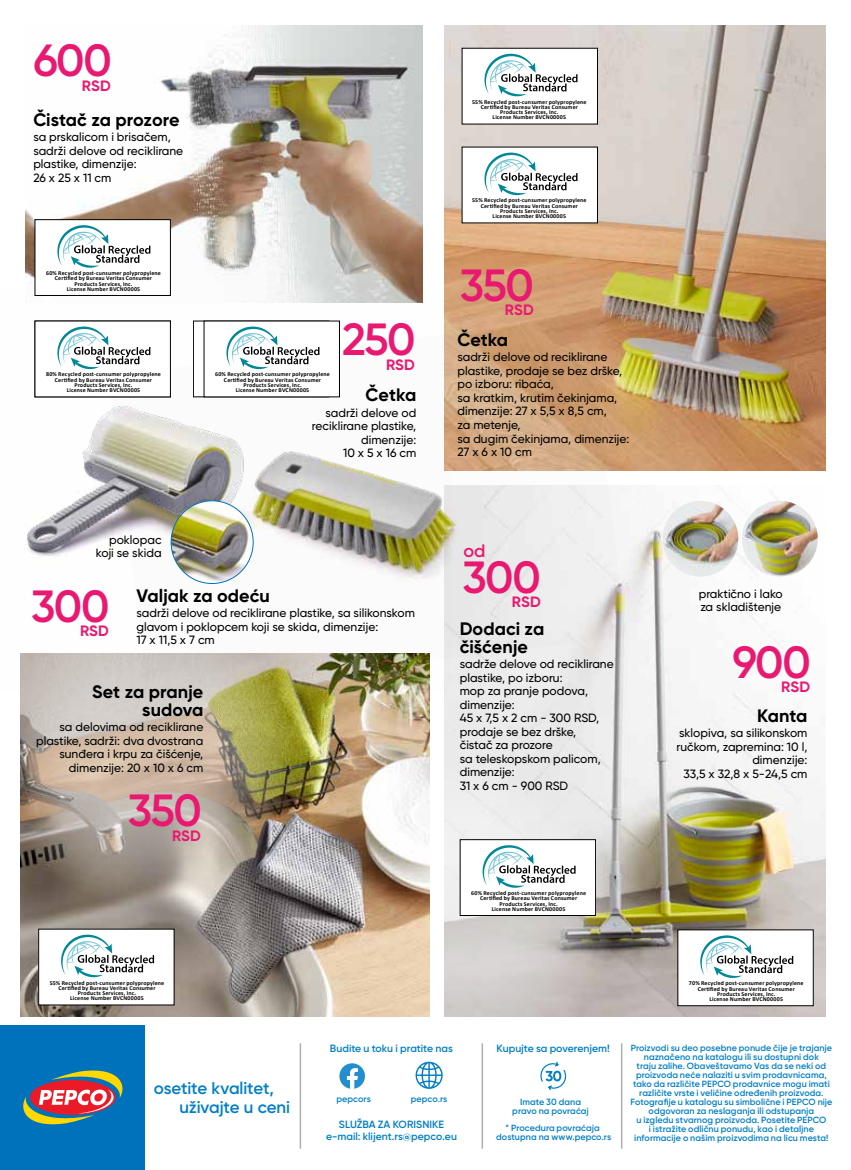
<style>
.page{position:relative;width:851px;height:1170px;background:#fff}
.page>*{position:absolute;margin:0;border:0;box-sizing:border-box;transform-origin:0 0}
.t1{font:600 45px "Gilroy";letter-spacing:-.035em;color:#e91871}
.t2{font:700 18px/18px "Gilroy";color:#000}
.t3{font:600 18px "Gilroy";color:#e91871}
.t4{font:600 16.95px/19px "Gilroy";letter-spacing:-.01em;color:#007ec6}
.t5{font:700 15px "Gilroy";letter-spacing:.01em;color:#e91871}
.t6{font:500 12px/13.5px "Gilroy";color:#000}
.t7{font:600 10.5px/12px "Gilroy";color:#007ec6;text-align:center}
.t8{font:600 9px/9px "Gilroy";letter-spacing:.005em;color:#007ec6;text-align:center}
.t9{font:700 6px/5.2px "Calibri";letter-spacing:.025em;color:#000;text-align:center}
</style>
<div class="page">
<img style="left:444px;top:485px;width:381px;height:531px">
<svg style="left:314px;top:765px;width:300px;height:303px"></svg>
<img style="left:25px;top:290px;width:398px;height:267px">
<img style="left:26px;top:26px;width:396px;height:276px">
<img style="left:444px;top:26px;width:381px;height:444px">
<img style="left:21px;top:695px;width:408px;height:321px">
<img style="left:108px;top:317px;width:518px;height:378px">
<svg style="left:20px;top:605px;width:275px;height:302px"></svg>
<div style="left:193px;top:321px;width:136px;height:76px;background:#fff"></div>
<img style="left:171px;top:501px;width:82px;height:82px;border-radius:41px">
<div style="left:171px;top:500px;width:82px;height:83px;border:1px solid #0072bc;border-radius:50%"></div>
<img style="left:662px;top:501px;width:76px;height:75px;border-radius:38px">
<img style="left:741px;top:501px;width:76px;height:75px;border-radius:38px">
<div style="left:0;top:1025px;width:145px;height:144px;background:#0072bc"></div>
<svg style="left:23px;top:1070px;width:100px;height:55px"></svg>
<svg style="left:540px;top:1061px;width:26px;height:30px"></svg>
<hr style="left:481px;top:1043px;width:2px;height:105px;background:#aeaeaf">
<hr style="left:620px;top:1043px;width:2px;height:105px;background:#aeaeaf">
<svg style="left:339px;top:1063px;width:26px;height:25px"></svg>
<hr style="left:299px;top:1043px;width:2px;height:105px;background:#aeaeaf">
<svg style="left:415px;top:1061px;width:27px;height:27px"></svg>
<div style="left:462px;top:48px;width:135px;height:76px;background:#fff"></div>
<svg style="left:484px;top:54px;width:93px;height:42px"></svg>
<div style="left:462px;top:147px;width:135px;height:76px;background:#fff"></div>
<svg style="left:484px;top:152px;width:93px;height:43px"></svg>
<div style="left:35px;top:220px;width:135px;height:75px;background:#fff"></div>
<div style="left:35px;top:219px;width:136px;height:77px;border:1px solid #000"></div>
<svg style="left:57px;top:225px;width:93px;height:43px"></svg>
<div style="left:35px;top:321px;width:135px;height:76px;background:#fff"></div>
<svg style="left:57px;top:326px;width:93px;height:43px"></svg>
<div style="left:204px;top:321px;width:135px;height:76px;background:#fff"></div>
<svg style="left:226px;top:326px;width:93px;height:43px"></svg>
<div style="left:39px;top:929px;width:135px;height:75px;background:#fff"></div>
<svg style="left:61px;top:934px;width:93px;height:43px"></svg>
<div style="left:460px;top:839px;width:135px;height:76px;background:#fff"></div>
<div style="left:459px;top:839px;width:137px;height:76px;border:1px solid #000"></div>
<svg style="left:482px;top:845px;width:93px;height:42px"></svg>
<div style="left:677px;top:929px;width:136px;height:76px;background:#fff"></div>
<svg style="left:700px;top:935px;width:93px;height:42px"></svg>
<h1 class="t1" style="left:33px;top:32px;width:80px">600</h1>
<h3 class="t5" style="left:82px;top:76px;width:30px">RSD</h3>
<h2 class="t2" style="left:33px;top:110px;width:148px">Čistač za prozore</h2>
<h3 class="t6" style="left:33px;top:130px;width:151px">sa prskalicom i brisačem, sadrži delove od reciklirane plastike, dimenzije:<br>26 x 25 x 11 cm</h3>
<p class="t9" style="left:46px;top:270px;width:116px">60% Recycled post-cunsumer polypropylene Certified by Bureau Veritas Consumer Products Services, Inc.<br>License Number BVCN00005</p>
<h1 class="t1" style="left:342px;top:312px;width:75px">250</h1>
<h3 class="t5" style="left:386px;top:355px;width:30px">RSD</h3>
<p class="t9" style="left:46px;top:372px;width:116px">80% Recycled post-cunsumer polypropylene Certified by Bureau Veritas Consumer Products Services, Inc.<br>License Number BVCN00005</p>
<p class="t9" style="left:215px;top:372px;width:116px">60% Recycled post-cunsumer polypropylene Certified by Bureau Veritas Consumer Products Services, Inc.<br>License Number BVCN00005</p>
<p class="t9" style="left:204px;top:372px;width:116px">60% Recycled post-cunsumer poly ropylene<br>Certified by Bureau Veritas Consumer<br>Products Services, Inc.<br>License Number BVCN00005</p>
<h2 class="t2" style="left:365px;top:385px;width:52px">Četka</h2>
<h3 class="t6" style="left:312px;top:405px;width:106px;text-align:right">sadrži delove od reciklirane plastike, dimenzije:<br>10 x 5 x 16 cm</h3>
<h3 class="t6" style="left:96px;top:533px;width:67px;text-align:right">poklopac koji se skida</h3>
<h1 class="t1" style="left:31px;top:578px;width:80px">300</h1>
<h3 class="t5" style="left:80px;top:621px;width:30px">RSD</h3>
<h2 class="t2" style="left:136px;top:586px;width:135px">Valjak za odeću</h2>
<h3 class="t6" style="left:136px;top:606px;width:280px">sadrži delove od reciklirane plastike, sa silikonskom glavom i poklopcem koji se skida, dimenzije:<br>17 x 11,5 x 7 cm</h3>
<h2 class="t2" style="left:92px;top:682px;width:113px;text-align:right">Set za pranje sudova</h2>
<h3 class="t6" style="left:36px;top:720px;width:169px;text-align:right">sa delovima od reciklirane plastike, sadrži: dva dvostrana sunđera i krpu za čišćenje, dimenzije: 20 x 10 x 6 cm</h3>
<h1 class="t1" style="left:128px;top:782px;width:75px">350</h1>
<h3 class="t5" style="left:172px;top:826px;width:30px">RSD</h3>
<p class="t9" style="left:50px;top:979px;width:116px">55% Recycled post-cunsumer polypropylene Certified by Bureau Veritas Consumer Products Services, Inc.<br>License Number BVCN00005</p>
<p class="t9" style="left:472px;top:99px;width:116px">55% Recycled post-cunsumer polypropylene Certified by Bureau Veritas Consumer Products Services, Inc.<br>License Number BVCN00005</p>
<p class="t9" style="left:472px;top:198px;width:116px">55% Recycled post-cunsumer polypropylene Certified by Bureau Veritas Consumer Products Services, Inc.<br>License Number BVCN00005</p>
<h1 class="t1" style="left:460px;top:257px;width:75px">350</h1>
<h3 class="t5" style="left:505px;top:301px;width:30px">RSD</h3>
<h2 class="t2" style="left:457px;top:330px;width:52px">Četka</h2>
<h3 class="t6" style="left:457px;top:350px;width:173px">sadrži delove od reciklirane plastike, prodaje se bez drške, po izboru: ribaća,<br>sa kratkim, krutim čekinjama, dimenzije: 27 x 5,5 x 8,5 cm,<br>za metenje,<br>sa dugim čekinjama, dimenzije:<br>27 x 6 x 10 cm</h3>
<h2 class="t3" style="left:463px;top:539px;width:23px">od</h2>
<h1 class="t1" style="left:462px;top:549px;width:80px">300</h1>
<h3 class="t5" style="left:512px;top:592px;width:30px">RSD</h3>
<h2 class="t2" style="left:459px;top:619px;width:86px">Dodaci za čišćenje</h2>
<h3 class="t6" style="left:459px;top:657px;width:155px">sadrže delove od reciklirane plastike, po izboru:<br>mop za pranje podova, dimenzije:<br>45 x 7,5 x 2 cm - 300 RSD, prodaje se bez drške,<br>čistač za prozore<br>sa teleskopskom palicom, dimenzije:<br>31 x 6 cm - 900 RSD</h3>
<p class="t9" style="left:471px;top:890px;width:116px">60% Recycled post-cunsumer polypropylene Certified by Bureau Veritas Consumer Products Services, Inc.<br>License Number BVCN00005</p>
<h3 class="t6" style="left:698px;top:586px;width:86px">praktično i lako za skladištenje</h3>
<h1 class="t1" style="left:732px;top:634px;width:80px">900</h1>
<h3 class="t5" style="left:781px;top:677px;width:30px">RSD</h3>
<h2 class="t2" style="left:757px;top:706px;width:52px">Kanta</h2>
<h3 class="t6" style="left:676px;top:726px;width:132px;text-align:right">sklopiva, sa silikonskom ručkom, zapremina: 10 l, dimenzije:<br>33,5 x 32,8 x 5-24,5 cm</h3>
<p class="t9" style="left:688px;top:980px;width:116px">70% Recycled post-cunsumer polypropylene Certified by Bureau Veritas Consumer Products Services, Inc.<br>License Number BVCN00005</p>
<h3 class="t4" style="left:179px;top:1078px;width:112px;text-indent:-25px">osetite kvalitet, uživajte u ceni</h3>
<h3 class="t7" style="left:330px;top:1042px;width:124px">Budite u toku i pratite nas</h3>
<h3 class="t7" style="left:496px;top:1042px;width:115px">Kupujte sa poverenjem!</h3>
<p class="t8" style="left:630px;top:1043px;width:203px">Proizvodi su deo posebne ponude čije je trajanje naznačeno na katalogu ili su dostupni dok<br>traju zalihe. Obaveštavamo Vas da se neki od proizvoda neće nalaziti u svim prodavnicama, tako da različite PEPCO prodavnice mogu imati različite vrste i veličine određenih proizvoda.<br>Fotografije u katalogu su simbolične i PEPCO nije odgovoran za neslaganja ili odstupanja<br>u izgledu stvarnog proizvoda. Posetite PEPCO<br>i istražite odličnu ponudu, kao i detaljne informacije o našim proizvodima na licu mesta!</p>
<h3 class="t8" style="left:336px;top:1094px;width:36px">pepcors</h3>
<h3 class="t8" style="left:411px;top:1094px;width:38px">pepco.rs</h3>
<h3 class="t8" style="left:512px;top:1097px;width:78px">Imate 30 dana pravo na povraćaj</h3>
<h3 class="t7" style="left:326px;top:1118px;width:132px">SLUŽBA ZA KORISNIKE e-mail: klijent.rs@pepco.eu</h3>
<h3 class="t8" style="left:496px;top:1123px;width:116px">* Procedura povraćaja dostupna na www.pepco.rs</h3>
</div>
